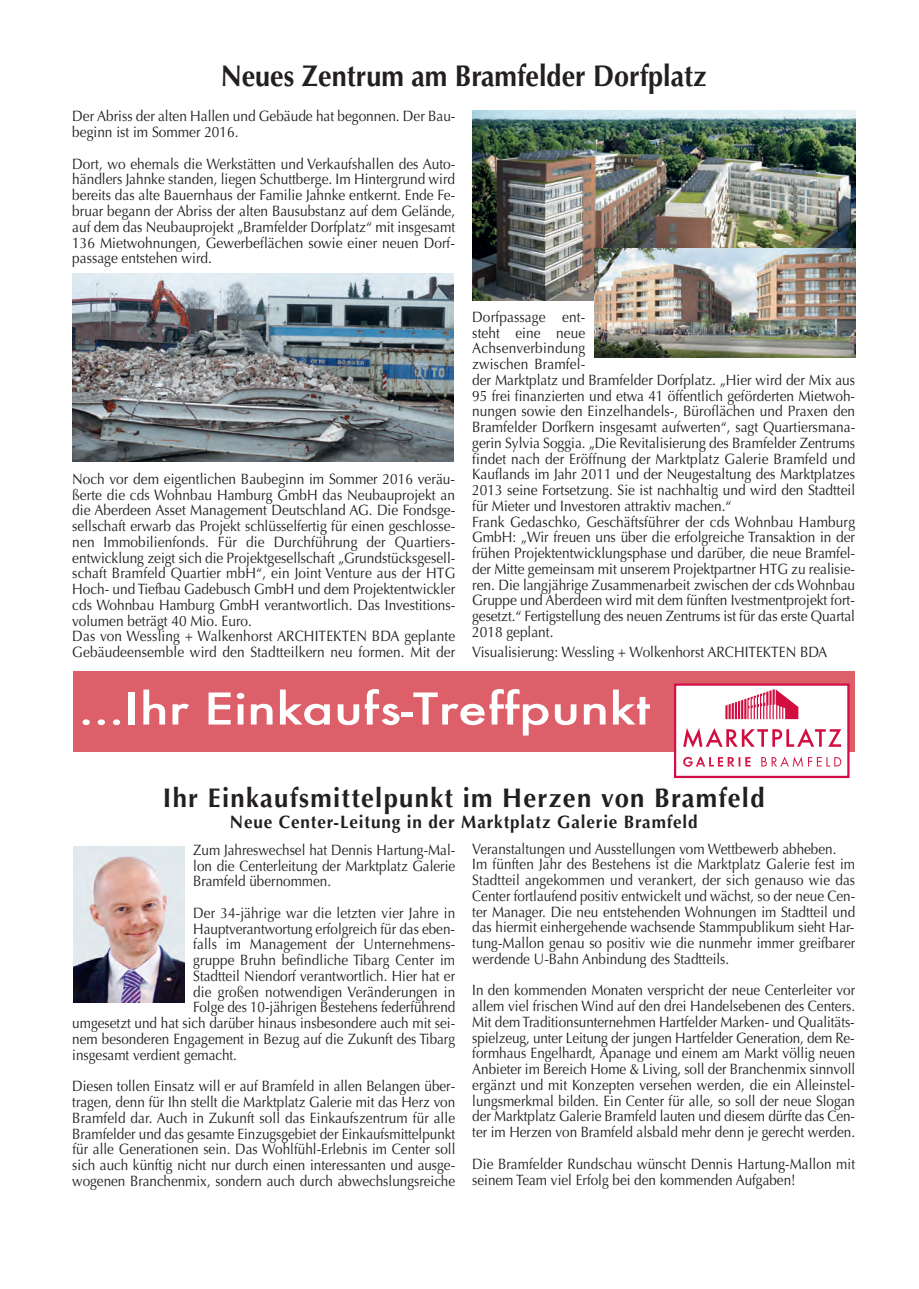
<style>
.page{position:relative;width:919px;height:1289px;background:#fff}
.page>*{position:absolute;margin:0;border:0;box-sizing:border-box;transform-origin:0 0}
.t1{font:500 48px "Function";color:#fff;scale:1.25 1}
.t2{font:700 30px "Optima";color:#231f20;scale:.9 1}
.t3{font:700 27px "Optima";letter-spacing:.05em;color:#231f20;scale:.95 1}
.t4{font:700 18px "Optima";letter-spacing:.05em;color:#231f20;scale:.95 1}
.t5{font:15px/15.8px "Optima";color:#231f20;scale:.91 1}
.t6{font:15px/15.8px "Optima";color:#231f20;text-align:justify;scale:.9 1}
</style>
<div class="page">
<div style="left:73px;top:671px;width:782px;height:81px;background:#dc5f69"></div>
<div style="left:676px;top:685px;width:171px;height:90px;background:#fff"></div>
<svg style="left:683px;top:756px;width:158px;height:11px"></svg>
<svg style="left:683px;top:689px;width:158px;height:58px"></svg>
<div style="left:674px;top:683px;width:175px;height:95px;border:2px solid #d11048"></div>
<img style="left:73px;top:846px;width:111px;height:156px">
<img style="left:72px;top:273px;width:381px;height:188px">
<img style="left:472px;top:111px;width:383px;height:190px">
<img style="left:594px;top:248px;width:261px;height:109px">
<h2 class="t2" style="left:221px;top:64px;width:541px">Neues Zentrum am Bramfelder Dorfplatz</h2>
<p class="t5" style="left:72px;top:110px;width:422px">Der Abriss der alten Hallen und Gebäude hat begonnen. Der Bau&shy;beginn ist im Sommer 2016.</p>
<p class="t5" style="left:72px;top:157px;width:422px;text-align:justify">Dort, wo ehemals die Werkstätten und Verkaufshallen des Auto&shy;händlers Jahnke standen, liegen Schuttberge. Im Hintergrund wird bereits das alte Bauernhaus der Familie Jahnke entkernt. Ende Fe&shy;bruar begann der Abriss der alten Bausubstanz auf dem Gelände, auf dem das Neubauprojekt „Bramfelder Dorfplatz“ mit insgesamt 136 Mietwohnungen, Gewerbeflächen sowie einer neuen Dorf&shy;passage entstehen wird.</p>
<p class="t5" style="left:72px;top:472px;width:422px">Noch vor dem eigentlichen Baubeginn im Sommer 2016 veräu&shy;ßerte die cds Wohnbau Hamburg GmbH das Neubauprojekt an die Aberdeen Asset Management Deutschland AG. Die Fondsge&shy;sellschaft erwarb das Projekt schlüsselfertig für einen geschlosse&shy;nen Immobilienfonds. Für die Durchführung der Quartiers&shy;entwicklung zeigt sich die Projektgesellschaft „Grundstücksgesell&shy;schaft Bramfeld Quartier mbH“, ein Joint Venture aus der HTG Hoch- und Tiefbau Gadebusch GmbH und dem Projektentwickler cds Wohnbau Hamburg GmbH verantwortlich. Das Investitions&shy;volumen beträgt 40 Mio. Euro.<br>Das von Wessling + Walkenhorst ARCHITEKTEN BDA geplante Gebäudeensemble wird den Stadtteilkern neu formen. Mit der</p>
<p class="t5" style="left:472px;top:310px;width:422px">Dorfpassage ent-<br>steht eine neue<br>Achsenverbindung<br>zwischen Bramfel-<br>der Marktplatz und Bramfelder Dorfplatz. „Hier wird der Mix aus 95 frei finanzierten und etwa 41 öffentlich geförderten Mietwoh&shy;nungen sowie den Einzelhandels-, Büroflächen und Praxen den Bramfelder Dorfkern insgesamt aufwerten“, sagt Quartiersmana&shy;gerin Sylvia Soggia. „Die Revitalisierung des Bramfelder Zentrums findet nach der Eröffnung der Marktplatz Galerie Bramfeld und Kauflands im Jahr 2011 und der Neugestaltung des Marktplatzes 2013 seine Fortsetzung. Sie ist nachhaltig und wird den Stadtteil für Mieter und Investoren attraktiv machen.“<br>Frank Gedaschko, Geschäftsführer der cds Wohnbau Hamburg GmbH: „Wir freuen uns über die erfolgreiche Transaktion in der frühen Projektentwicklungsphase und darüber, die neue Bramfel&shy;der Mitte gemeinsam mit unserem Projektpartner HTG zu realisie&shy;ren. Die langjährige Zusammenarbeit zwischen der cds Wohnbau Gruppe und Aberdeen wird mit dem fünften Ivestmentprojekt fort&shy;gesetzt.“ Fertigstellung des neuen Zentrums ist für das erste Quartal 2018 geplant.</p>
<p class="t5" style="left:472px;top:645px;width:392px">Visualisierung: Wessling + Wolkenhorst ARCHITEKTEN BDA</p>
<h1 class="t1" style="left:78px;top:679px;width:459px">...Ihr Einkaufs-Treffpunkt</h1>
<h3 class="t3" style="left:163px;top:787px;width:635px">Ihr Einkaufsmittelpunkt im Herzen von Bramfeld</h3>
<p class="t4" style="left:230px;top:814px;width:493px">Neue Center-Leitung in der Marktplatz Galerie Bramfeld</p>
<p class="t6" style="left:193px;top:843px;width:292px">Zum Jahreswechsel hat Dennis Hartung-Mal&shy;lon die Centerleitung der Marktplatz Galerie Bramfeld übernommen.</p>
<p class="t6" style="left:193px;top:906px;width:292px">Der 34-jährige war die letzten vier Jahre in</p>
<p class="t6" style="left:193px;top:922px;width:292px">Hauptverantwortung erfolgreich für das eben-</p>
<p class="t6" style="left:193px;top:937px;width:292px">falls im Management der Unternehmens-</p>
<p class="t6" style="left:193px;top:953px;width:292px">gruppe Bruhn befindliche Tibarg Center im</p>
<p class="t6" style="left:193px;top:969px;width:292px">Stadtteil Niendorf verantwortlich. Hier hat er</p>
<p class="t6" style="left:193px;top:985px;width:292px">die großen notwendigen Veränderungen in</p>
<p class="t6" style="left:193px;top:1000px;width:293px">Folge des 10-jährigen Bestehens federführend</p>
<p class="t6" style="left:72px;top:1016px;width:427px">umgesetzt und hat sich darüber hinaus insbesondere auch mit sei-</p>
<p class="t6" style="left:72px;top:1032px;width:427px">nem besonderen Engagement in Bezug auf die Zukunft des Tibarg</p>
<p class="t6" style="left:72px;top:1048px;width:184px">insgesamt verdient gemacht.</p>
<p class="t6" style="left:72px;top:1079px;width:427px">Diesen tollen Einsatz will er auf Bramfeld in allen Belangen über&shy;tragen, denn für Ihn stellt die Marktplatz Galerie mit das Herz von Bramfeld dar. Auch in Zukunft soll das Einkaufszentrum für alle Bramfelder und das gesamte Einzugsgebiet der Einkaufsmittelpunkt für alle Generationen sein. Das Wohlfühl-Erlebnis im Center soll sich auch künftig nicht nur durch einen interessanten und ausge&shy;wogenen Branchenmix, sondern auch durch abwechslungsreiche</p>
<p class="t6" style="left:472px;top:842px;width:427px;text-align:left">Veranstaltungen und Ausstellungen vom Wettbewerb abheben.<br>Im fünften Jahr des Bestehens ist die Marktplatz Galerie fest im Stadtteil angekommen und verankert, der sich genauso wie das Center fortlaufend positiv entwickelt und wächst, so der neue Cen&shy;ter Manager. Die neu entstehenden Wohnungen im Stadtteil und das hiermit einhergehende wachsende Stammpublikum sieht Har&shy;tung-Mallon genau so positiv wie die nunmehr immer greifbarer werdende U-Bahn Anbindung des Stadtteils.</p>
<p class="t6" style="left:472px;top:983px;width:427px">In den kommenden Monaten verspricht der neue Centerleiter vor allem viel frischen Wind auf den drei Handelsebenen des Centers.<br>Mit dem Traditionsunternehmen Hartfelder Marken- und Qualitäts&shy;spielzeug, unter Leitung der jungen Hartfelder Generation, dem Re&shy;formhaus Engelhardt, Apanage und einem am Markt völlig neuen Anbieter im Bereich Home &amp; Living, soll der Branchenmix sinnvoll ergänzt und mit Konzepten versehen werden, die ein Alleinstel&shy;lungsmerkmal bilden. Ein Center für alle, so soll der neue Slogan der Marktplatz Galerie Bramfeld lauten und diesem dürfte das Cen&shy;ter im Herzen von Bramfeld alsbald mehr denn je gerecht werden.</p>
<p class="t6" style="left:472px;top:1157px;width:427px">Die Bramfelder Rundschau wünscht Dennis Hartung-Mallon mit seinem Team viel Erfolg bei den kommenden Aufgaben!</p>
</div>
